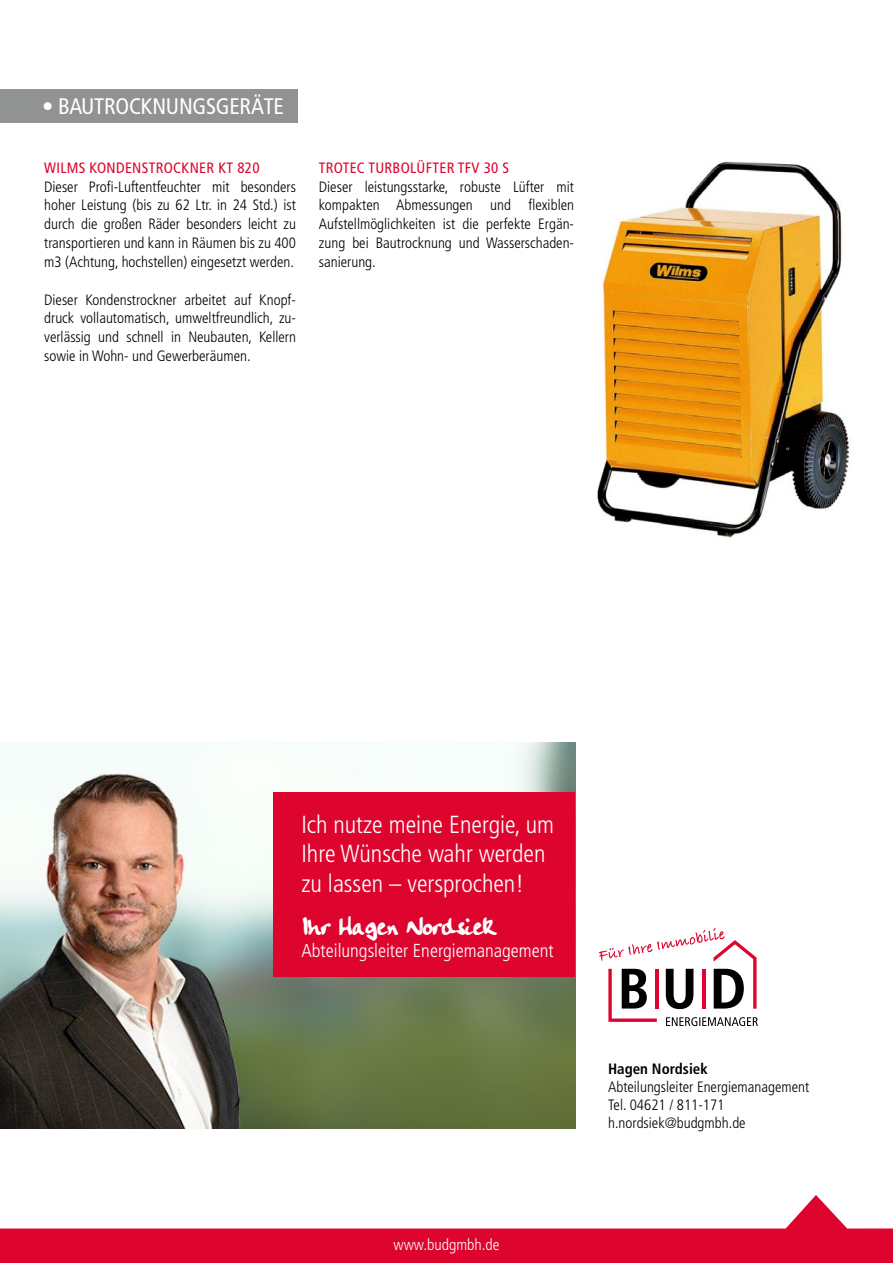
<style>
.page{position:relative;width:893px;height:1263px;background:#fff}
.page>*{position:absolute;margin:0;border:0;box-sizing:border-box;transform-origin:0 0}
.t1{font:30.6px "Handwriting Plain";color:#fff}
.t2{font:300 condensed 24.75px/29.5px "Frutiger";color:#fff}
.t3{font:condensed 22.5px "Frutiger";letter-spacing:-.01em;color:#fff}
.t4{font:300 condensed 18.75px "Frutiger";color:#fff}
.t5{font:300 condensed 15.75px "Frutiger";color:#fff}
.t6{font:300 condensed 15px/18.8px "Frutiger";color:#000;text-align:justify}
.t7{font:condensed 15px "Frutiger";letter-spacing:.02em;color:#dd042d}
.t8{font:700 condensed 15px "Frutiger";color:#000}
</style>
<div class="page">
<img style="left:0;top:742px;width:575px;height:386px">
<div style="left:273px;top:792px;width:302px;height:185px;background:#dd042d"></div>
<svg style="left:599px;top:928px;width:159px;height:98px"></svg>
<svg style="left:0;top:1195px;width:893px;height:68px;fill:#dd042d"></svg>
<img style="left:597px;top:162px;width:253px;height:376px">
<div style="left:0;top:89px;width:298px;height:34px;background:#919292"></div>
<h3 class="t3" style="left:42px;top:93px;width:243px">• BAUTROCKNUNGSGERÄTE</h3>
<p class="t7" style="left:44px;top:159px;width:217px">WILMS KONDENSTROCKNER KT 820</p>
<p class="t6" style="left:44px;top:177px;width:253px">Dieser Profi-Luftentfeuchter mit besonders hoher Leistung (bis zu 62 Ltr. in 24 Std.) ist durch die großen Räder besonders leicht zu transportieren und kann in Räumen bis zu 400 m3 (Achtung, hochstellen) eingesetzt werden.</p>
<p class="t6" style="left:44px;top:290px;width:253px">Dieser Kondenstrockner arbeitet auf Knopf&shy;druck vollautomatisch, umweltfreundlich, zu&shy;verlässig und schnell in Neubauten, Kellern sowie in Wohn- und Gewerberäumen.</p>
<p class="t7" style="left:319px;top:159px;width:192px">TROTEC TURBOLÜFTER TFV 30 S</p>
<p class="t6" style="left:319px;top:177px;width:257px">Dieser leistungsstarke, robuste Lüfter mit kompakten Abmessungen und flexiblen Aufstellmöglichkeiten ist die perfekte Ergän&shy;zung bei Bautrocknung und Wasserschaden&shy;sanierung.</p>
<h2 class="t2" style="left:301px;top:810px;width:254px">Ich nutze meine Energie, um<br>Ihre Wünsche wahr werden zu lassen – versprochen!</h2>
<h1 class="t1" style="left:301px;top:903px;width:197px">Ihr Hagen Nordsiek</h1>
<p class="t4" style="left:301px;top:940px;width:254px">Abteilungsleiter Energiemanagement</p>
<p class="t5" style="left:393px;top:1235px;width:108px">www.budgmbh.de</p>
<p class="t8" style="left:608px;top:1060px;width:101px">Hagen Nordsiek</p>
<p class="t6" style="left:608px;top:1078px;width:203px;line-height:18px;text-align:left">Abteilungsleiter Energiemanagement<br>Tel. 04621 / 811-171 h.nordsiek@budgmbh.de</p>
</div>
